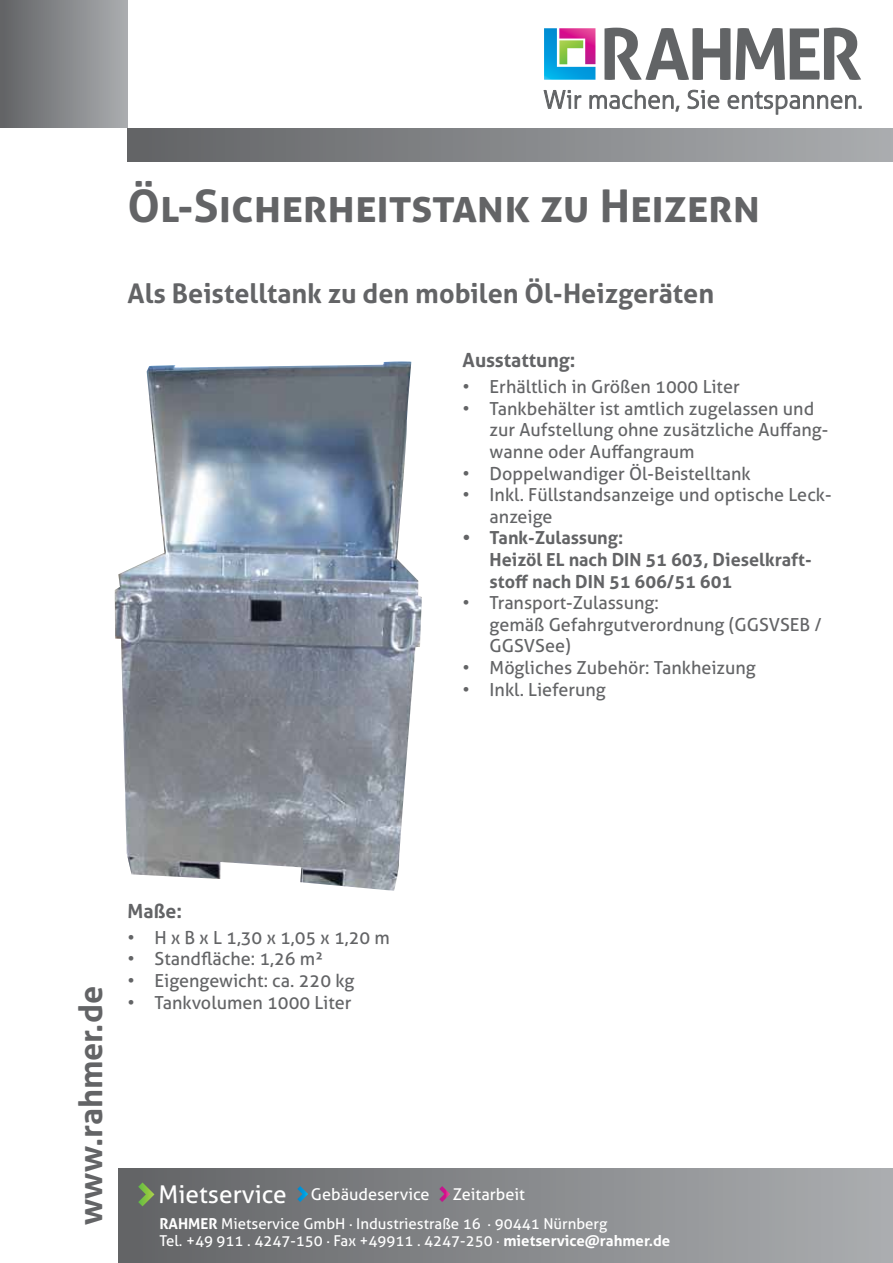
<style>
.page{position:relative;width:893px;height:1263px;background:#fff}
.page>*{position:absolute;margin:0;border:0;box-sizing:border-box;transform-origin:0 0}
.t1{font:700 45px "Aller";color:#636466}
.t2{font:700 32.4px "Aller";color:#636466}
.t3{font:700 27px "Aller";color:#636466}
.t4{font:700 19.5px "Aller";color:#636466}
.t5{font:18px/21.6px "Aller";color:#636466}
.t6{font:700 18px/21.6px "Aller";color:#636466}
.t7{font:18px "Aller";letter-spacing:.235em;color:#636466}
.t8{font:16.35px "Aller";color:#fff}
.t9{font:15px/16.5px "Aller";color:#fff;text-align:center}
.t10{font:700 15px "Aller";color:#fff}
.s1{font-size:24.45px}
.s2{font-weight:700}
</style>
<div class="page">
<svg style="left:604px;top:28px;width:126px;height:52px"></svg>
<svg style="left:736px;top:28px;width:125px;height:52px"></svg>
<svg style="left:544px;top:28px;width:51px;height:52px"></svg>
<svg style="left:544px;top:90px;width:318px;height:25px"></svg>
<div style="left:128px;top:129px;width:765px;height:33px;background:linear-gradient(to right,#626365,#aaadaf)"></div>
<div style="left:0;top:0;width:128px;height:128px;background:linear-gradient(to right,#616365,#abadb0)"></div>
<img style="left:115px;top:361px;width:307px;height:530px">
<div style="left:118px;top:1169px;width:775px;height:93px;background:linear-gradient(to right,#626365,#abaeb0)"></div>
<svg style="left:439px;top:1186px;width:11px;height:16px"></svg>
<svg style="left:138px;top:1182px;width:16px;height:24px"></svg>
<svg style="left:297px;top:1186px;width:11px;height:16px"></svg>
<h1 class="t1" style="left:128px;top:179px;width:634px">Öl-Sicherheitstank zu Heizern</h1>
<h3 class="t3" style="left:128px;top:277px;width:588px">Als Beistelltank zu den mobilen Öl-Heizgeräten</h3>
<p class="t4" style="left:463px;top:348px;width:114px">Ausstattung:</p>
<p class="t5" style="left:463px;top:376px;width:279px">• Erhältlich in Größen 1000 Liter</p>
<p class="t5" style="left:490px;top:398px;width:340px;text-indent:-27px">• Tankbehälter ist amtlich zugelassen und zur Aufstellung ohne zusätzliche Auffang&shy;wanne oder Auffangraum</p>
<p class="t5" style="left:463px;top:462px;width:290px">• Doppelwandiger Öl-Beistelltank</p>
<p class="t5" style="left:490px;top:484px;width:343px;text-indent:-27px">• Inkl. Füllstandsanzeige und optische Leck&shy;anzeige</p>
<p class="t6" style="left:490px;top:527px;width:324px;text-indent:-27px">• Tank-Zulassung:<br>Heizöl EL nach DIN 51 603, Dieselkraft&shy;stoff nach DIN 51 606/51 601</p>
<p class="t5" style="left:490px;top:592px;width:334px;text-indent:-27px">• Transport-Zulassung:<br>gemäß Gefahrgutverordnung (GGSVSEB /<br>GGSVSee)</p>
<p class="t5" style="left:463px;top:657px;width:295px">• Mögliches Zubehör: Tankheizung</p>
<p class="t5" style="left:463px;top:678px;width:145px">• Inkl. Lieferung</p>
<h2 class="t2" style="left:71px;top:1225px;width:240px;rotate:-90deg">www.rahmer.de</h2>
<p class="t4" style="left:128px;top:899px;width:56px">Maße:</p>
<p class="t7" style="left:128px;top:926px;width:264px">• HxBxL1,30x1,05x1,20m</p>
<p class="t5" style="left:128px;top:948px;width:197px">• Standfläche: 1,26 m²</p>
<p class="t5" style="left:128px;top:970px;width:229px">• Eigengewicht: ca. 220 kg</p>
<p class="t5" style="left:128px;top:991px;width:226px">• Tankvolumen 1000 Liter</p>
<p class="t8" style="left:159px;top:1184px;width:272px"><span class="s1">Mietservice</span> Gebäudeservice</p>
<p class="t8" style="left:453px;top:1184px;width:74px">Zeitarbeit</p>
<p class="t10" style="left:159px;top:1214px;width:20px">Rahmer</p>
<p class="t9" style="left:159px;top:1215px;width:512px">Mietservice GmbH . Industriestraße 16 . 90441 Nürnberg<br>Tel. +49 911 . 4247-150 . Fax +49911 . 4247-250 . <span class="s2">mietservice@rahmer.de</span></p>
</div>
